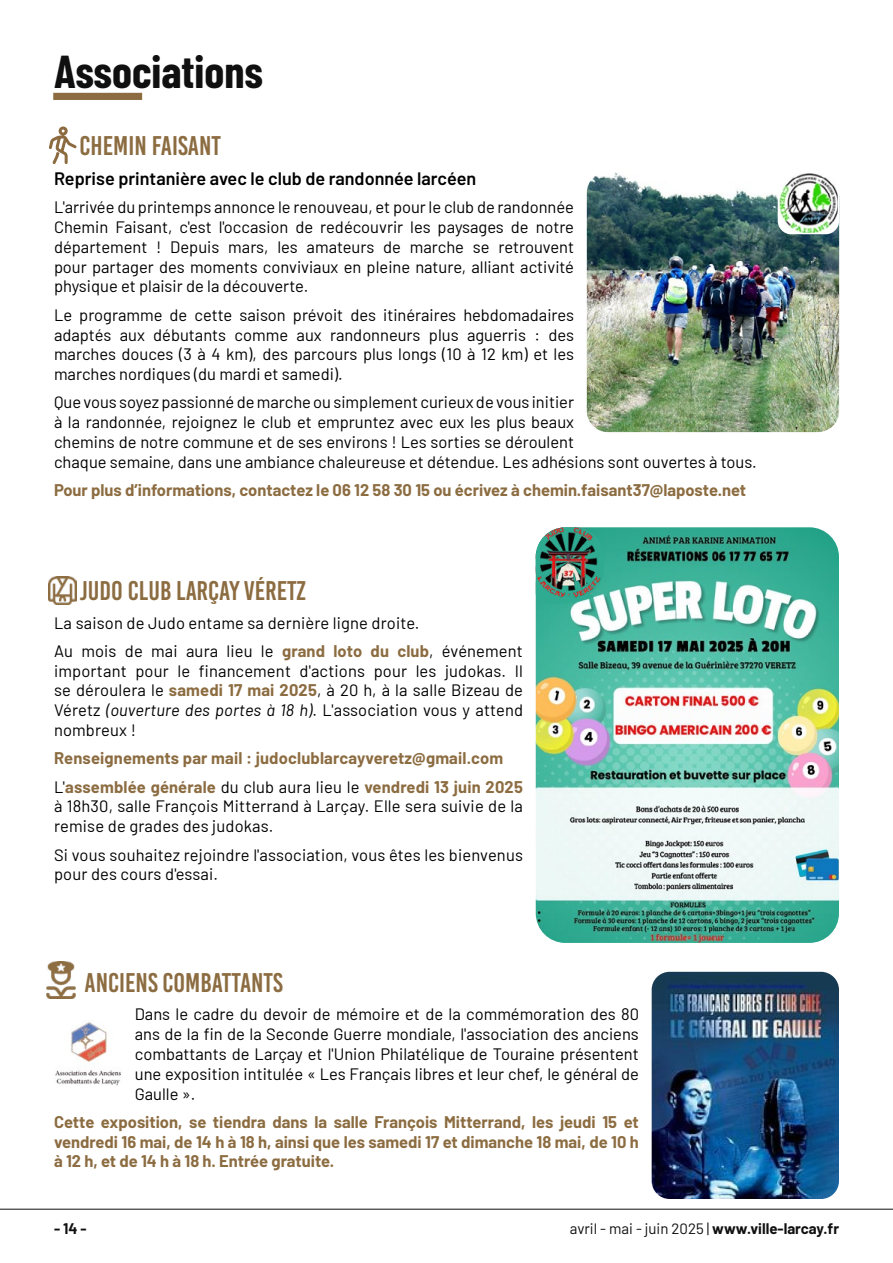
<style>
.page{position:relative;width:893px;height:1263px;background:#fff}
.page>*{position:absolute;margin:0;border:0;box-sizing:border-box;transform-origin:0 0}
.t1{font:700 45px "Barlow Condensed";color:#101010}
.t2{font:27px "Bebas Kai";color:#8c6c41}
.t3{font:600 18px "Barlow";color:#000}
.t4{font:16.5px/19.8px "Barlow";color:#000;text-align:justify}
.t5{font:700 16.5px/19.8px "Barlow";color:#8c6c41;text-align:justify}
.t6{font:15px "Barlow";color:#111010}
.t7{font:700 15px "Barlow";color:#111010}
.s1{font-weight:700;color:#8c6c41}
.s2{font-style:italic}
.s3{font-weight:400;color:#000}
.s4{font-weight:700}
</style>
<div class="page">
<hr style="left:0;top:1209px;width:893px;height:1px;background:#111010">
<img style="left:587px;top:172px;width:252px;height:260px">
<img style="left:778px;top:172px;width:60px;height:61px">
<div style="left:778px;top:172px;width:61px;height:62px;border:2px solid #fff;border-radius:13px"></div>
<svg style="left:48px;top:126px;width:29px;height:38px"></svg>
<div style="left:53px;top:93px;width:89px;height:7px;background:#8c6b40"></div>
<img style="left:46px;top:961px;width:29px;height:37px">
<img style="left:652px;top:972px;width:187px;height:227px">
<img style="left:55px;top:1022px;width:66px;height:63px">
<img style="left:49px;top:577px;width:28px;height:27px">
<img style="left:536px;top:527px;width:303px;height:416px">
<svg style="left:536px;top:598px;width:57px;height:5px"></svg>
<img style="left:536px;top:527px;width:68px;height:71px">
<h1 class="t1" style="left:54px;top:40px;width:210px">Associations</h1>
<h2 class="t2" style="left:80px;top:131px;width:143px">CHEMIN FAISANT</h2>
<p class="t3" style="left:54px;top:165px;width:424px">Reprise printanière avec le club de randonnée larcéen</p>
<p class="t4" style="left:54px;top:196px;width:522px">L'arrivée du printemps annonce le renouveau, et pour le club de randonnée Chemin Faisant, c'est l'occasion de redécouvrir les paysages de notre département ! Depuis mars, les amateurs de marche se retrouvent pour partager des moments conviviaux en pleine nature, alliant activité physique et plaisir de la découverte.</p>
<p class="t4" style="left:54px;top:304px;width:522px">Le programme de cette saison prévoit des itinéraires hebdomadaires adaptés aux débutants comme aux randonneurs plus aguerris : des marches douces (3 à 4 km), des parcours plus longs (10 à 12 km) et les marches nordiques (du mardi et samedi).</p>
<p class="t4" style="left:54px;top:391px;width:704px;text-align:left">Que vous soyez passionné de marche ou simplement curieux de vous initier<br>à la randonnée, rejoignez le club et empruntez avec eux les plus beaux<br>chemins de notre commune et de ses environs ! Les sorties se déroulent<br>chaque semaine, dans une ambiance chaleureuse et détendue. Les adhésions sont ouvertes à tous.</p>
<p class="t5" style="left:54px;top:479px;width:694px">Pour plus d’informations, contactez le 06 12 58 30 15 ou écrivez à chemin.faisant37@laposte.net</p>
<h2 class="t2" style="left:80px;top:576px;width:228px">JUDO CLUB LARÇAY VÉRETZ</h2>
<p class="t4" style="left:54px;top:607px;width:470px;line-height:28.3px">La saison de Judo entame sa dernière ligne droite.<br>Au mois de mai aura lieu le <span class="s1">grand loto du club</span>, événement</p>
<p class="t4" style="left:54px;top:659px;width:470px">important pour le financement d'actions pour les judokas. Il se déroulera le <span class="s1">samedi 17 mai 2025</span>, à 20 h, à la salle Bizeau de Véretz <span class="s2">(ouverture des portes à 18 h)</span>. L'association vous y attend nombreux !</p>
<p class="t5" style="left:54px;top:743px;width:470px;line-height:28.3px">Renseignements par mail : judoclublarcayveretz@gmail.com<br><span class="s3">L'</span>assemblée générale <span class="s3">du club aura lieu le</span> vendredi 13 juin 2025</p>
<p class="t4" style="left:54px;top:795px;width:470px">à 18h30, salle François Mitterrand à Larçay. Elle sera suivie de la remise de grades des judokas.</p>
<p class="t4" style="left:54px;top:843px;width:470px">Si vous souhaitez rejoindre l'association, vous êtes les bienvenus pour des cours d'essai.</p>
<h2 class="t2" style="left:85px;top:968px;width:200px">ANCIENS COMBATTANTS</h2>
<p class="t4" style="left:135px;top:1003px;width:506px">Dans le cadre du devoir de mémoire et de la commémoration des 80 ans de la fin de la Seconde Guerre mondiale, l'association des anciens combattants de Larçay et l'Union Philatélique de Touraine présentent une exposition intitulée « Les Français libres et leur chef, le général de Gaulle ».</p>
<p class="t5" style="left:54px;top:1111px;width:586px">Cette exposition, se tiendra dans la salle François Mitterrand, les jeudi 15 et vendredi 16 mai, de 14 h à 18 h, ainsi que les samedi 17 et dimanche 18 mai, de 10 h à 12 h, et de 14 h à 18 h. Entrée gratuite.</p>
<p class="t7" style="left:54px;top:1218px;width:34px">- 14 -</p>
<p class="t6" style="left:570px;top:1218px;width:271px">avril - mai - juin 2025 | <span class="s4">www.ville-larcay.fr</span></p>
</div>
